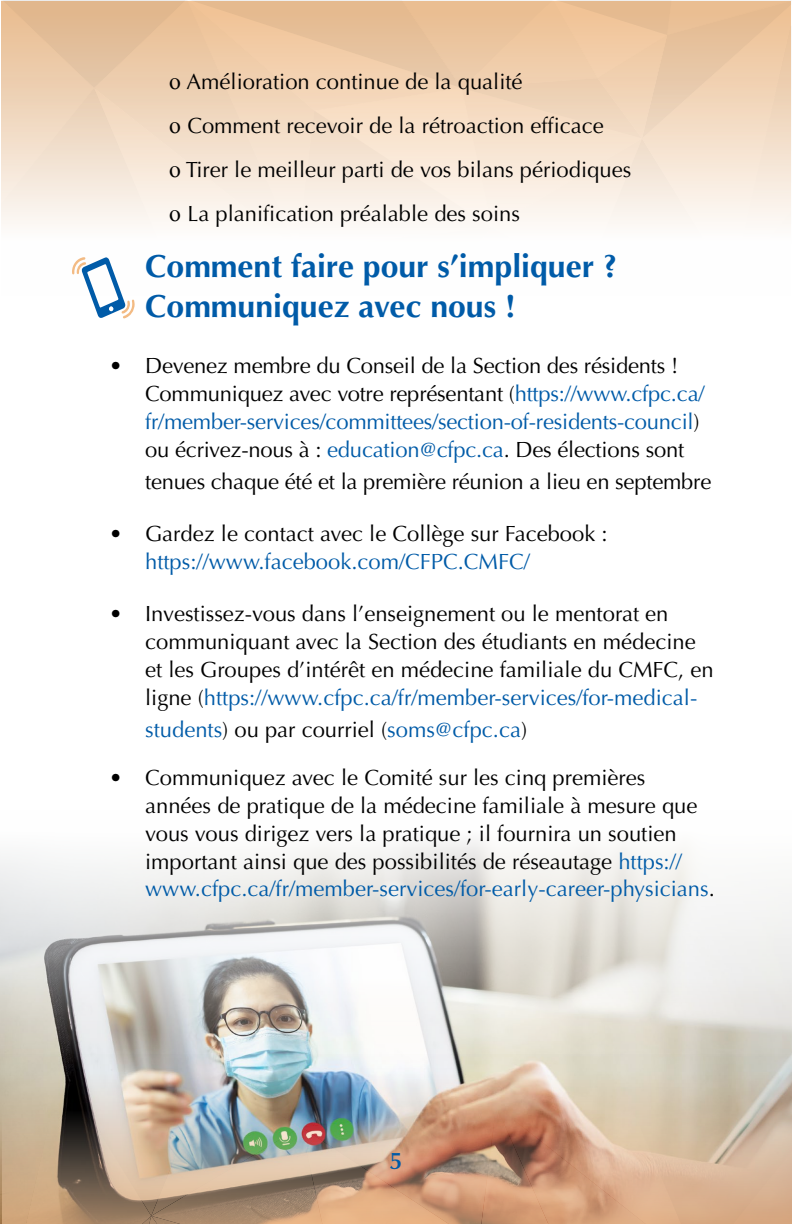
<style>
.page{position:relative;width:792px;height:1224px;background:#fff}
.page>*{position:absolute;margin:0;border:0;box-sizing:border-box;transform-origin:0 0}
.t1{font:700 32px/40px "Optima";color:#005ba8}
.t2{font:600 24px "Optima";color:#005ba8}
.paragraph{font:22px/28px "Optima";color:#000}
.t3{font:22px "Optima";color:#005ba8}
.s1{color:#005ba8}
.s2{color:#000}
</style>
<div class="page">
<svg style="left:1px;top:936px;width:791px;height:119px"></svg>
<img style="left:0;top:1055px;width:792px;height:169px">
<svg style="left:1px;top:0;width:790px;height:319px"></svg>
<p class="paragraph" style="left:187px;top:68px;width:338px">Amélioration continue de la qualité</p>
<p class="paragraph" style="left:187px;top:112px;width:418px">Comment recevoir de la rétroaction efficace</p>
<p class="paragraph" style="left:186px;top:156px;width:447px">Tirer le meilleur parti de vos bilans périodiques</p>
<p class="paragraph" style="left:187px;top:200px;width:334px">La planification préalable des soins</p>
<h1 class="t1" style="left:145px;top:247px;width:474px">Comment faire pour s’impliquer ?<br>Communiquez avec nous !</h1>
<p class="paragraph" style="left:145px;top:352px;width:561px;text-indent:-36px">• Devenez membre du Conseil de la Section des résidents !<br>Communiquez avec votre représentant (<span class="s1">https://www.cfpc.ca/ fr/member-services/committees/section-of-residents-council</span>) ou écrivez-nous à : <span class="s1">education@cfpc.ca</span>. Des élections sont</p>
<p class="paragraph" style="left:145px;top:468px;width:568px">tenues chaque été et la première réunion a lieu en septembre</p>
<p class="paragraph" style="left:145px;top:520px;width:464px;text-indent:-36px">• Gardez le contact avec le Collège sur Facebook : <span class="s1">https://www.facebook.com/CFPC.CMFC/</span></p>
<p class="paragraph" style="left:145px;top:600px;width:570px;text-indent:-36px">• Investissez-vous dans l’enseignement ou le mentorat en communiquant avec la Section des étudiants en médecine et les Groupes d’intérêt en médecine familiale du CMFC, en ligne (<span class="s1">https://www.cfpc.ca/fr/member-services/for-medical-</span></p>
<p class="t3" style="left:145px;top:717px;width:383px">students<span class="s2">) ou par courriel (</span>soms@cfpc.ca<span class="s2">)</span></p>
<p class="paragraph" style="left:145px;top:764px;width:571px;text-indent:-36px">• Communiquez avec le Comité sur les cinq premières années de pratique de la médecine familiale à mesure que vous vous dirigez vers la pratique ; il fournira un soutien important ainsi que des possibilités de réseautage <span class="s1">https:// www.cfpc.ca/fr/member-services/for-early-career-physicians</span>.</p>
<p class="t2" style="left:390px;top:1147px;width:14px">5</p>
</div>
